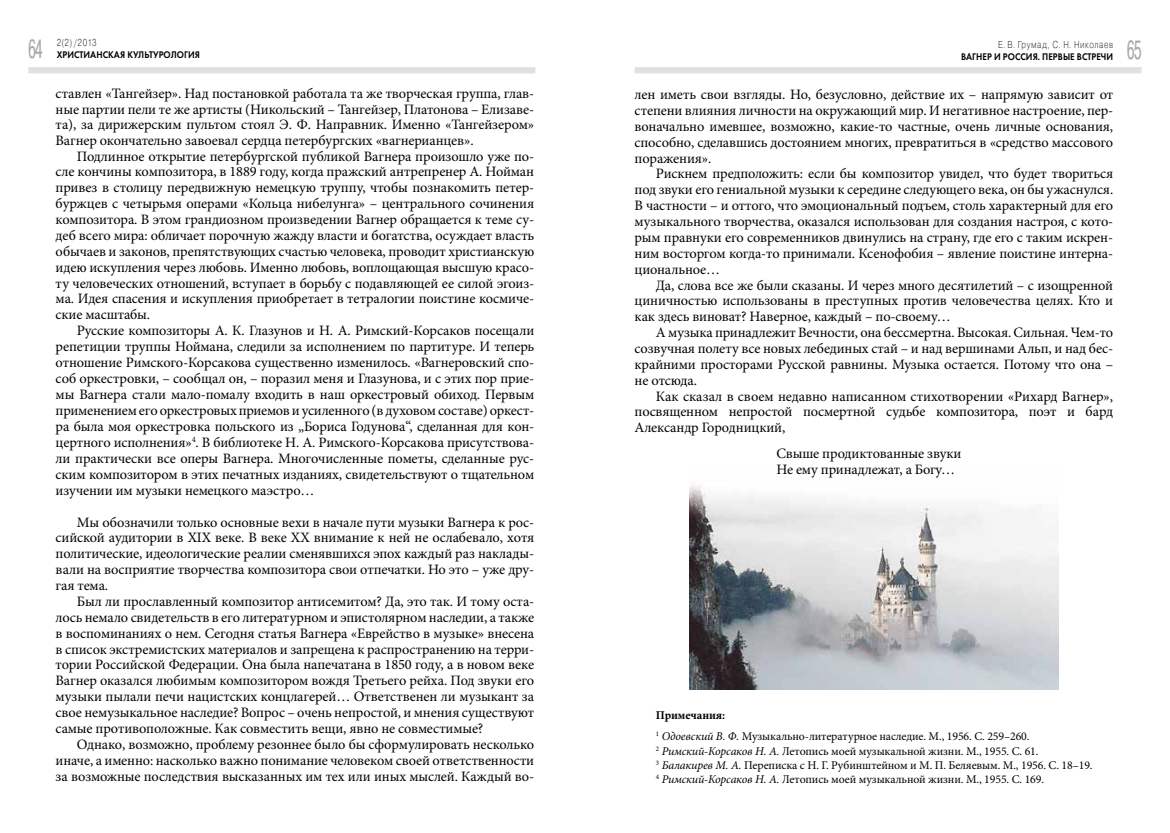
<style>
.page{position:relative;width:1170px;height:833px;background:#fff}
.page>*{position:absolute;margin:0;border:0;box-sizing:border-box;transform-origin:0 0}
.t1{font:26.25px "Pragmatica Cond C";color:#aaa;scale:.65 1}
.t2{font:14.38px/15.9px "Minion Pro";letter-spacing:-.01em;color:#000;text-align:justify}
.t3{font:11.88px/14.4px "Minion Pro";letter-spacing:-.01em;color:#000}
.t4{font:10px "Futura Demi C";letter-spacing:.005em;color:#000;scale:.9 1}
.t5{font:10px "Pragmatica Light C";letter-spacing:.075em;color:#000;scale:.8 1}
.s1{font-weight:700}
.s2{font-style:italic}
</style>
<div class="page">
<div style="left:28px;top:67px;width:507px;height:6px;background:#e0e0e0"></div>
<div style="left:634px;top:67px;width:507px;height:6px;background:#e0e0e0"></div>
<img style="left:689px;top:483px;width:369px;height:206px">
<p class="t5" style="left:57px;top:37px;width:51px">2(2) /2013</p>
<p class="t4" style="left:57px;top:49px;width:161px">ХРИСТИАНСКАЯ КУЛЬТУРОЛОГИЯ</p>
<p class="t2" style="left:56px;top:86px;width:480px">ставлен «Тангейзер». Над постановкой работала та же творческая группа, глав&shy;ные партии пели те же артисты (Никольский – Тангейзер, Платонова – Елизаве&shy;та), за дирижерским пультом стоял Э. Ф. Направник. Именно «Тангейзером» Вагнер окончательно завоевал сердца петербургских «вагнерианцев».</p>
<p class="t2" style="left:56px;top:148px;width:480px;text-indent:21px">Подлинное открытие петербургской публикой Вагнера произошло уже по&shy;сле кончины композитора, в 1889 году, когда пражский антрепренер А. Нойман привез в столицу передвижную немецкую труппу, чтобы познакомить петер&shy;буржцев с четырьмя операми «Кольца нибелунга» – центрального сочинения композитора. В этом грандиозном произведении Вагнер обращается к теме су&shy;деб всего мира: обличает порочную жажду власти и богатства, осуждает власть обычаев и законов, препятствующих счастью человека, проводит христианскую идею искупления через любовь. Именно любовь, воплощающая высшую красо&shy;ту человеческих отношений, вступает в борьбу с подавляющей ее силой эгоиз&shy;ма. Идея спасения и искупления приобретает в тетралогии поистине космиче&shy;ские масштабы.</p>
<p class="t2" style="left:56px;top:323px;width:480px;text-indent:21px">Русские композиторы А. К. Глазунов и Н. А. Римский-Корсаков посещали репетиции труппы Ноймана, следили за исполнением по партитуре. И теперь отношение Римского-Корсакова существенно изменилось. «Вагнеровский спо&shy;соб оркестровки, – сообщал он, – поразил меня и Глазунова, и с этих пор прие&shy;мы Вагнера стали мало-помалу входить в наш оркестровый обиход. Первым применением его оркестровых приемов и усиленного (в духовом составе) оркест&shy;ра была моя оркестровка польского из „Бориса Годунова“, сделанная для кон&shy;цертного исполнения»<sup>4</sup>. В библиотеке Н. А. Римского-Корсакова присутствова&shy;ли практически все оперы Вагнера. Многочисленные пометы, сделанные рус&shy;ским композитором в этих печатных изданиях, свидетельствуют о тщательном изучении им музыки немецкого маэстро…</p>
<p class="t2" style="left:56px;top:514px;width:480px;text-indent:21px">Мы обозначили только основные вехи в начале пути музыки Вагнера к рос&shy;сийской аудитории в XIX веке. В веке XX внимание к ней не ослабевало, хотя политические, идеологические реалии сменявшихся эпох каждый раз наклады&shy;вали на восприятие творчества композитора свои отпечатки. Но это – уже дру&shy;гая тема.</p>
<p class="t2" style="left:56px;top:593px;width:480px;text-indent:21px">Был ли прославленный композитор антисемитом? Да, это так. И тому оста&shy;лось немало свидетельств в его литературном и эпистолярном наследии, а также в воспоминаниях о нем. Сегодня статья Вагнера «Еврейство в музыке» внесена в список экстремистских материалов и запрещена к распространению на терри&shy;тории Российской Федерации. Она была напечатана в 1850 году, а в новом веке Вагнер оказался любимым композитором вождя Третьего рейха. Под звуки его музыки пылали печи нацистских концлагерей… Ответственен ли музыкант за свое немузыкальное наследие? Вопрос – очень непростой, и мнения существуют самые противоположные. Как совместить вещи, явно не совместимые?</p>
<p class="t2" style="left:56px;top:736px;width:480px;text-indent:21px">Однако, возможно, проблему резоннее было бы сформулировать несколько иначе, а именно: насколько важно понимание человеком своей ответственности за возможные последствия высказанных им тех или иных мыслей. Каждый во-</p>
<h1 class="t1" style="left:28px;top:35px;width:23px">64</h1>
<h1 class="t1" style="left:1127px;top:35px;width:23px">65</h1>
<p class="t5" style="left:997px;top:39px;width:145px">Е. В. Грумад, С. Н. Николаев</p>
<p class="t4" style="left:960px;top:51px;width:171px">ВАГНЕР И РОССИЯ. ПЕРВЫЕ ВСТРЕЧИ</p>
<p class="t2" style="left:634px;top:87px;width:480px">лен иметь свои взгляды. Но, безусловно, действие их – напрямую зависит от степени влияния личности на окружающий мир. И негативное настроение, пер&shy;воначально имевшее, возможно, какие-то частные, очень личные основания, способно, сделавшись достоянием многих, превратиться в «средство массового поражения».</p>
<p class="t2" style="left:634px;top:166px;width:480px;text-indent:21px">Рискнем предположить: если бы композитор увидел, что будет твориться под звуки его гениальной музыки к середине следующего века, он бы ужаснулся.<br>В частности – и оттого, что эмоциональный подъем, столь характерный для его музыкального творчества, оказался использован для создания настроя, с кото&shy;рым правнуки его современников двинулись на страну, где его с таким искрен&shy;ним восторгом когда-то принимали. Ксенофобия – явление поистине интерна&shy;циональное…</p>
<p class="t2" style="left:634px;top:277px;width:480px;text-indent:21px">Да, слова все же были сказаны. И через много десятилетий – с изощренной циничностью использованы в преступных против человечества целях. Кто и как здесь виноват? Наверное, каждый – по-своему…</p>
<p class="t2" style="left:634px;top:325px;width:480px;text-indent:21px">А музыка принадлежит Вечности, она бессмертна. Высокая. Сильная. Чем-то созвучная полету все новых лебединых стай – и над вершинами Альп, и над бес&shy;крайними просторами Русской равнины. Музыка остается. Потому что она – не отсюда.</p>
<p class="t2" style="left:634px;top:388px;width:480px;text-indent:21px">Как сказал в своем недавно написанном стихотворении «Рихард Вагнер», посвященном непростой посмертной судьбе композитора, поэт и бард Александр Городницкий,</p>
<p class="t2" style="left:776px;top:446px;width:186px">Свыше продиктованные звуки<br>Не ему принадлежат, а Богу…</p>
<p class="t3" style="left:656px;top:704px;width:375px;line-height:21.5px"><span class="s1">Примечания:<br></span><sup>1</sup> <span class="s2">Одоевский В. Ф.</span> Музыкально-литературное наследие. М., 1956. С. 259–260.</p>
<p class="t3" style="left:656px;top:743px;width:438px"><sup>2</sup> <span class="s2">Римский-Корсаков Н. А.</span> Летопись моей музыкальной жизни. М., 1955. С. 61.<br><sup>3</sup> <span class="s2">Балакирев М. А.</span> Переписка с Н. Г. Рубинштейном и М. П. Беляевым. М., 1956. С. 18–19.<br><sup>4</sup> <span class="s2">Римский-Корсаков Н. А.</span> Летопись моей музыкальной жизни. М., 1955. С. 169.</p>
</div>
